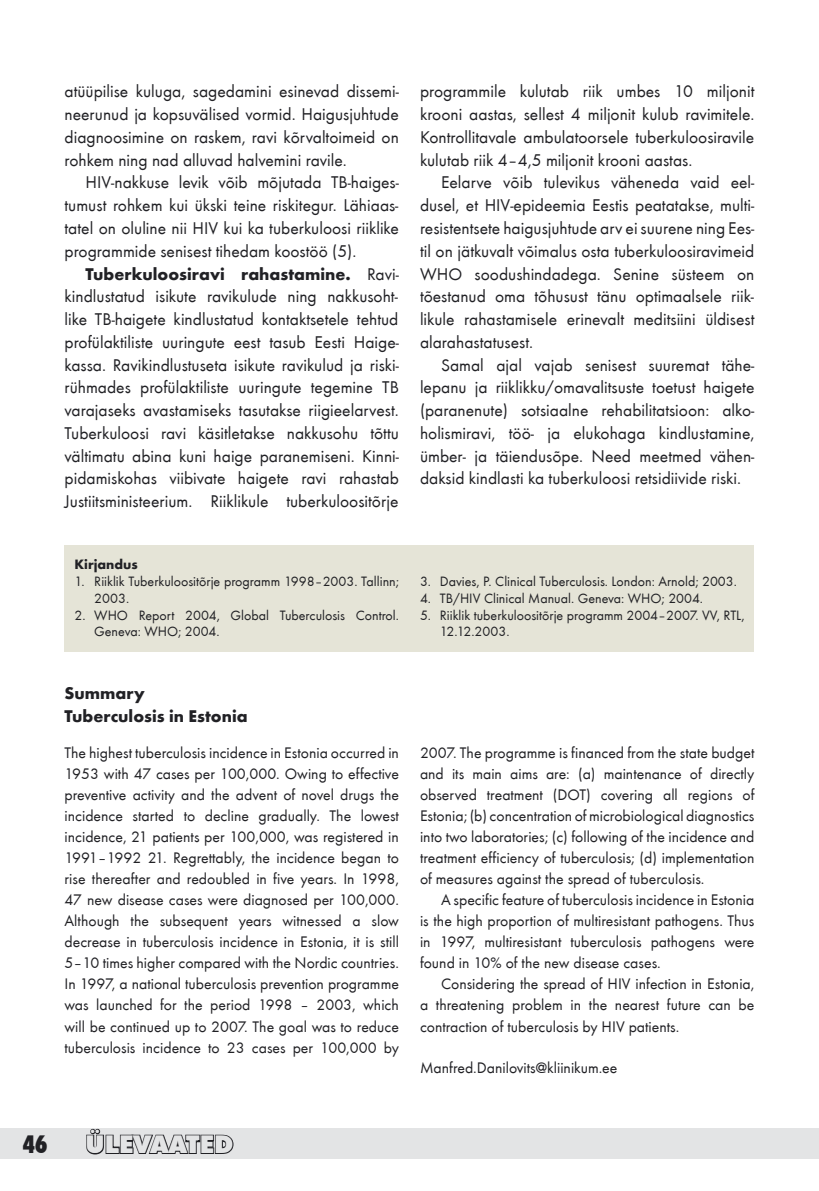
<style>
.page{position:relative;width:819px;height:1191px;background:#fff}
.page>*{position:absolute;margin:0;border:0;box-sizing:border-box;transform-origin:0 0}
.t1{font:900 24.5px "Futura BT";color:#e3e4e5}
.t2{font:900 condensed 24.5px "Futura BT";color:#212125}
.Pohitext{font:17.5px/22.8px "Futura T";color:#212125;text-align:justify}
.Pohitext-2{font:700 17.5px "Futura T";color:#212125}
.Pohitext-3{font:15.75px/21px "Futura T";color:#212125;text-align:justify}
.kirjandus02{font:14px/16.8px "Futura T";color:#212125}
.kirjandus01{font:14px/16.8px "Futura T";color:#212125}
.kirjandus01-2{font:700 14px "Futura T";color:#212125}
.s1{font-weight:700}
</style>
<div class="page">
<div style="left:0;top:1129px;width:819px;height:30px;background:#e3e4e5"></div>
<div style="left:64px;top:545px;width:690px;height:107px;background:#e5e4d7"></div>
<svg style="left:85px;top:1128px;width:149px;height:27px"></svg>
<p class="Pohitext" style="left:64px;top:80px;width:336px">atüüpilise kuluga, sagedamini esinevad dissemi&shy;neerunud ja kopsuvälised vormid. Haigusjuhtude diagnoosimine on raskem, ravi kõrvaltoimeid on rohkem ning nad alluvad halvemini ravile.</p>
<p class="Pohitext" style="left:64px;top:171px;width:336px;text-indent:21px">HIV-nakkuse levik võib mõjutada TB-haiges&shy;tumust rohkem kui ükski teine riskitegur. Lähiaas&shy;tatel on oluline nii HIV kui ka tuberkuloosi riiklike programmide senisest tihedam koostöö (5).</p>
<p class="Pohitext" style="left:64px;top:262px;width:336px;text-indent:21px"><span class="s1">Tuberkuloosiravi rahastamine.</span> Ravi&shy;kindlustatud isikute ravikulude ning nakkusoht&shy;like TB-haigete kindlustatud kontaktsetele tehtud profülaktiliste uuringute eest tasub Eesti Haige&shy;kassa. Ravikindlustuseta isikute ravikulud ja riski&shy;rühmades profülaktiliste uuringute tegemine TB varajaseks avastamiseks tasutakse riigieelarvest.<br>Tuberkuloosi ravi käsitletakse nakkusohu tõttu vältimatu abina kuni haige paranemiseni. Kinni&shy;pidamiskohas viibivate haigete ravi rahastab Justiitsministeerium. Riiklikule tuberkuloositõrje</p>
<p class="kirjandus01-2" style="left:74px;top:556px;width:65px">Kirjandus</p>
<p class="kirjandus01" style="left:94px;top:573px;width:306px;text-indent:-20px">1. Riiklik Tuberkuloositõrje programm 1998–2003. Tallinn;<br>2003.</p>
<p class="kirjandus01" style="left:94px;top:606px;width:306px;text-indent:-20px">2. WHO Report 2004, Global Tuberculosis Control.<br>Geneva: WHO; 2004.</p>
<p class="Pohitext-2" style="left:64px;top:683px;width:82px">Summary</p>
<p class="Pohitext-2" style="left:64px;top:706px;width:185px">Tuberculosis in Estonia</p>
<p class="Pohitext" style="left:420px;top:80px;width:336px">programmile kulutab riik umbes 10 miljonit krooni aastas, sellest 4 miljonit kulub ravimitele.<br>Kontrollitavale ambulatoorsele tuberkuloosiravile kulutab riik 4–4,5 miljonit krooni aastas.</p>
<p class="Pohitext" style="left:420px;top:171px;width:336px;text-indent:21px">Eelarve võib tulevikus väheneda vaid eel&shy;dusel, et HIV-epideemia Eestis peatatakse, multi&shy;resistentsete haigusjuhtude arv ei suurene ning Ees&shy;til on jätkuvalt võimalus osta tuberkuloosiravimeid WHO soodushindadega. Senine süsteem on tõestanud oma tõhusust tänu optimaalsele riik&shy;likule rahastamisele erinevalt meditsiini üldisest alarahastatusest.</p>
<p class="Pohitext" style="left:420px;top:353px;width:336px;text-indent:21px">Samal ajal vajab senisest suuremat tähe&shy;lepanu ja riiklikku/omavalitsuste toetust haigete (paranenute) sotsiaalne rehabilitatsioon: alko&shy;holismiravi, töö- ja elukohaga kindlustamine, ümber- ja täiendusõpe. Need meetmed vähen&shy;daksid kindlasti ka tuberkuloosi retsidiivide riski.</p>
<p class="kirjandus02" style="left:420px;top:573px;width:318px">3. Davies, P. Clinical Tuberculosis. London: Arnold; 2003.</p>
<p class="kirjandus02" style="left:420px;top:590px;width:284px">4. TB/HIV Clinical Manual. Geneva: WHO; 2004.</p>
<p class="kirjandus02" style="left:440px;top:606px;width:306px;text-indent:-20px">5. Riiklik tuberkuloositõrje programm 2004–2007. VV, RTL,<br>12.12.2003.</p>
<p class="Pohitext-3" style="left:64px;top:743px;width:336px">The highest tuberculosis incidence in Estonia occurred in 1953 with 47 cases per 100,000. Owing to effective preventive activity and the advent of novel drugs the incidence started to decline gradually. The lowest incidence, 21 patients per 100,000, was registered in 1991–1992 21. Regrettably, the incidence began to rise thereafter and redoubled in five years. In 1998, 47 new disease cases were diagnosed per 100,000.<br>Although the subsequent years witnessed a slow decrease in tuberculosis incidence in Estonia, it is still 5–10 times higher compared with the Nordic countries.<br>In 1997, a national tuberculosis prevention programme was launched for the period 1998 – 2003, which will be continued up to 2007. The goal was to reduce tuberculosis incidence to 23 cases per 100,000 by</p>
<p class="Pohitext-3" style="left:420px;top:743px;width:336px">2007. The programme is financed from the state budget and its main aims are: (a) maintenance of directly observed treatment (DOT) covering all regions of Estonia; (b) concentration of microbiological diagnostics into two laboratories; (c) following of the incidence and treatment efficiency of tuberculosis; (d) implementation of measures against the spread of tuberculosis.</p>
<p class="Pohitext-3" style="left:420px;top:890px;width:336px;text-indent:21px">A specific feature of tuberculosis incidence in Estonia is the high proportion of multiresistant pathogens. Thus in 1997, multiresistant tuberculosis pathogens were found in 10% of the new disease cases.</p>
<p class="Pohitext-3" style="left:420px;top:974px;width:336px;text-indent:21px">Considering the spread of HIV infection in Estonia, a threatening problem in the nearest future can be contraction of tuberculosis by HIV patients.</p>
<p class="Pohitext-3" style="left:420px;top:1057px;width:199px">Manfred.Danilovits@kliinikum.ee</p>
<h1 class="t2" style="left:23px;top:1128px;width:26px">46</h1>
<p class="t1" style="left:86px;top:1129px;width:149px">ÜLEVAATED</p>
</div>
